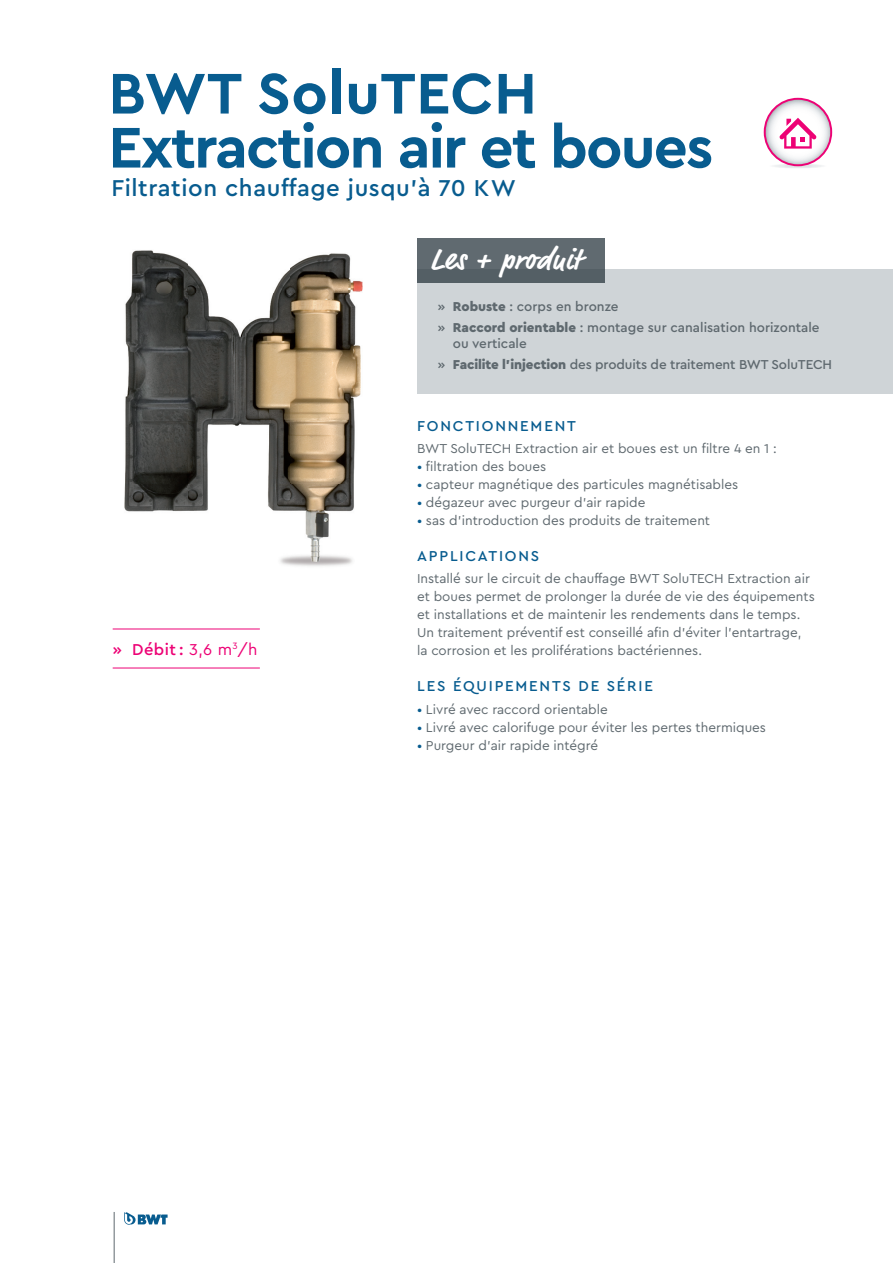
<style>
.page{position:relative;width:893px;height:1263px;background:#fff}
.page>*{position:absolute;margin:0;border:0;box-sizing:border-box;transform-origin:0 0}
.t1{font:700 60px/54px "Cera PRO";letter-spacing:-.03em;color:#085c8f}
.t2{font:700 30px "Market Pro";letter-spacing:.025em;color:#fff}
.t3{font:500 24px "Cera PRO";letter-spacing:.025em;color:#085c8f}
.t4{font:500 16.5px "Cera PRO";letter-spacing:.025em;color:#ed0275}
.t5{font:500 15px "Cera PRO";letter-spacing:.12em;color:#085c8f}
.t6{font:13.5px/18px "Cera PRO";color:#5f696f}
.t7{font:500 13.5px/21px "Cera PRO";color:#5f696f}
.s1{font-weight:400}
.s2{font-weight:900}
.s3{color:#085c8f}
</style>
<div class="page">
<hr style="left:114px;top:1212px;width:1px;height:51px;background:#5f696f">
<svg style="left:124px;top:1212px;width:44px;height:13px"></svg>
<div style="left:417px;top:269px;width:476px;height:125px;background:#cfd4d7"></div>
<img style="left:774px;top:164px;width:48px;height:4px">
<svg style="left:765px;top:99px;width:66px;height:66px"></svg>
<div style="left:764px;top:98px;width:68px;height:68px;border:2px solid #ed0275;border-radius:50%"></div>
<svg style="left:779px;top:118px;width:38px;height:31px"></svg>
<div style="left:417px;top:238px;width:187px;height:31px;background:#606a70"></div>
<div style="left:417px;top:269px;width:187px;height:14px;background:#545f65"></div>
<hr style="left:113px;top:629px;width:147px;height:1px;background:#ed0275">
<hr style="left:113px;top:668px;width:147px;height:1px;background:#ed0275">
<img style="left:124px;top:250px;width:65px;height:262px">
<img style="left:189px;top:253px;width:174px;height:313px">
<img style="left:312px;top:198px;width:81px;height:3px">
<h1 class="t1" style="left:108px;top:64px;width:606px">BWT SoluTECH<br>Extraction air et boues</h1>
<h3 class="t3" style="left:111px;top:172px;width:406px">Filtration chauffage jusqu'à 70 KW</h3>
<h2 class="t2" style="left:430px;top:239px;width:152px">Les + produit</h2>
<p class="t4" style="left:113px;top:638px;width:146px">» Débit : <span class="s1">3,6 m</span><sup>3</sup><span class="s1">/h</span></p>
<p class="t7" style="left:438px;top:295px;width:383px">» <span class="s2">Robuste</span> : corps en bronze<br>» <span class="s2">Raccord orientable</span> : montage sur canalisation horizontale</p>
<p class="t7" style="left:438px;top:333px;width:396px;text-indent:15px">ou verticale<br>» <span class="s2">Facilite l’injection</span> des produits de traitement BWT SoluTECH</p>
<p class="t5" style="left:417px;top:416px;width:160px">FONCTIONNEMENT</p>
<p class="t6" style="left:417px;top:439px;width:361px">BWT SoluTECH Extraction air et boues est un filtre 4 en 1 :</p>
<p class="t6" style="left:417px;top:457px;width:131px"><span class="s3">•</span> filtration des boues</p>
<p class="t6" style="left:417px;top:475px;width:323px"><span class="s3">•</span> capteur magnétique des particules magnétisables</p>
<p class="t6" style="left:417px;top:493px;width:230px"><span class="s3">•</span> dégazeur avec purgeur d’air rapide</p>
<p class="t6" style="left:417px;top:511px;width:295px"><span class="s3">•</span> sas d’introduction des produits de traitement</p>
<p class="t5" style="left:417px;top:546px;width:124px">APPLICATIONS</p>
<p class="t6" style="left:417px;top:569px;width:399px">Installé sur le circuit de chauffage BWT SoluTECH Extraction air et boues permet de prolonger la durée de vie des équipements et installations et de maintenir les rendements dans le temps.<br>Un traitement préventif est conseillé afin d’éviter l’entartrage, la corrosion et les proliférations bactériennes.</p>
<p class="t5" style="left:417px;top:676px;width:237px">LES ÉQUIPEMENTS DE SÉRIE</p>
<p class="t6" style="left:417px;top:699px;width:192px"><span class="s3">•</span> Livré avec raccord orientable</p>
<p class="t6" style="left:417px;top:717px;width:350px"><span class="s3">•</span> Livré avec calorifuge pour éviter les pertes thermiques</p>
<p class="t6" style="left:417px;top:735px;width:183px"><span class="s3">•</span> Purgeur d'air rapide intégré</p>
</div>
